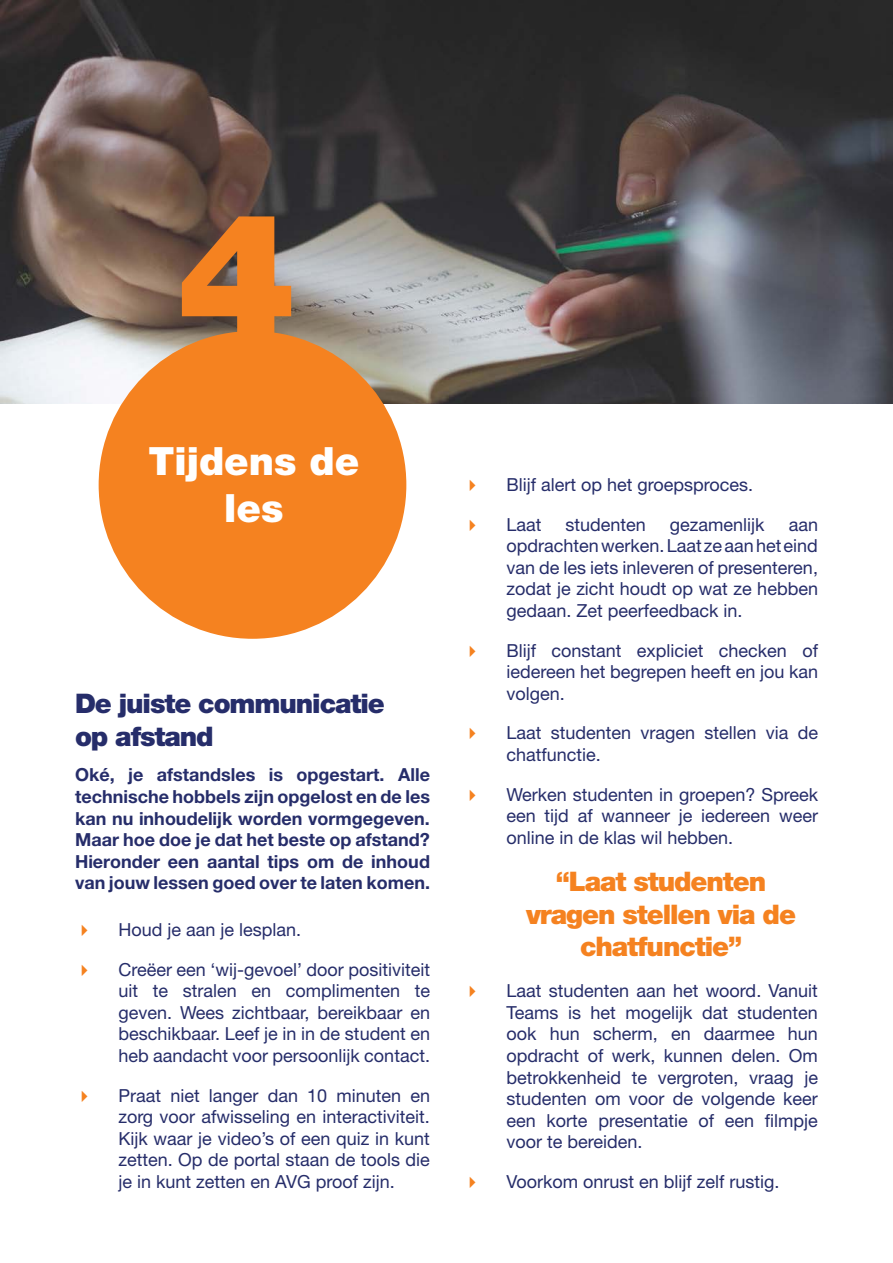
<style>
.page{position:relative;width:893px;height:1263px;background:#fff}
.page>*{position:absolute;margin:0;border:0;box-sizing:border-box;transform-origin:0 0}
.t1{font:900 178.8px "Helvetica Neue LT Std";color:#f58220}
.t2{font:900 39px/46.8px "Helvetica Neue LT Std";color:#fff;text-align:center}
.Kopteksten_onder{font:900 27px/32.4px "Helvetica Neue LT Std";letter-spacing:-.04em;color:#f58220;text-align:center}
.Kopteksten{font:900 27px/32.4px "Helvetica Neue LT Std";letter-spacing:-.04em;color:#262d6a}
.t3{font:18px/21.6px "Helvetica Neue LT Std";color:#262d6a;text-align:justify}
.Subkoppen{font:700 18px/21.6px "Helvetica Neue LT Std";color:#262d6a;text-align:justify}
</style>
<div class="page">
<img style="left:0;top:0;width:893px;height:403px">
<div style="left:99px;top:331px;width:307px;height:308px;background:#f58220;border-radius:50%"></div>
<p class="t1" style="left:177px;top:170px;width:121px">4</p>
<p class="t2" style="left:148px;top:438px;width:212px">Tijdens de les</p>
<p class="Kopteksten" style="left:75px;top:687px;width:311px">De juiste communicatie op afstand</p>
<p class="Subkoppen" style="left:75px;top:764px;width:356px">Oké, je afstandsles is opgestart. Alle technische hobbels zijn opgelost en de les kan nu inhoudelijk worden vormgegeven.<br>Maar hoe doe je dat het beste op afstand?<br>Hieronder een aantal tips om de inhoud van jouw lessen goed over te laten komen.</p>
<p class="t3" style="left:119px;top:918px;width:184px">Houd je aan je lesplan.</p>
<p class="t3" style="left:119px;top:958px;width:313px">Creëer een ‘wij-gevoel’ door positiviteit uit te stralen en complimenten te geven. Wees zichtbaar, bereikbaar en beschikbaar. Leef je in in de student en heb aandacht voor persoonlijk contact.</p>
<p class="t3" style="left:119px;top:1084px;width:313px">Praat niet langer dan 10 minuten en zorg voor afwisseling en interactiviteit.<br>Kijk waar je video’s of een quiz in kunt zetten. Op de portal staan de tools die je in kunt zetten en AVG proof zijn.</p>
<p class="t3" style="left:506px;top:474px;width:248px">Blijf alert op het groepsproces.</p>
<p class="t3" style="left:506px;top:513px;width:37px">Laat</p>
<p class="t3" style="left:566px;top:513px;width:82px">studenten</p>
<p class="t3" style="left:670px;top:513px;width:96px">gezamenlijk</p>
<p class="t3" style="left:506px;top:513px;width:313px;text-indent:282px">aan opdrachten werken. Laat ze aan het eind van de les iets inleveren of presenteren, zodat je zicht houdt op wat ze hebben gedaan. Zet peerfeedback in.</p>
<p class="t3" style="left:506px;top:639px;width:313px">Blijf constant expliciet checken of iedereen het begrepen heeft en jou kan volgen.</p>
<p class="t3" style="left:506px;top:722px;width:313px">Laat studenten vragen stellen via de chatfunctie.</p>
<p class="t3" style="left:506px;top:783px;width:313px">Werken studenten in groepen? Spreek een tijd af wanneer je iedereen weer online in de klas wil hebben.</p>
<p class="Kopteksten_onder" style="left:526px;top:865px;width:272px">“Laat studenten vragen stellen via de chatfunctie”</p>
<p class="t3" style="left:506px;top:980px;width:313px">Laat studenten aan het woord. Vanuit Teams is het mogelijk dat studenten ook hun scherm, en daarmee hun opdracht of werk, kunnen delen. Om betrokkenheid te vergroten, vraag je studenten om voor de volgende keer een korte presentatie of een filmpje voor te bereiden.</p>
<p class="t3" style="left:506px;top:1170px;width:275px">Voorkom onrust en blijf zelf rustig.</p>
</div>
